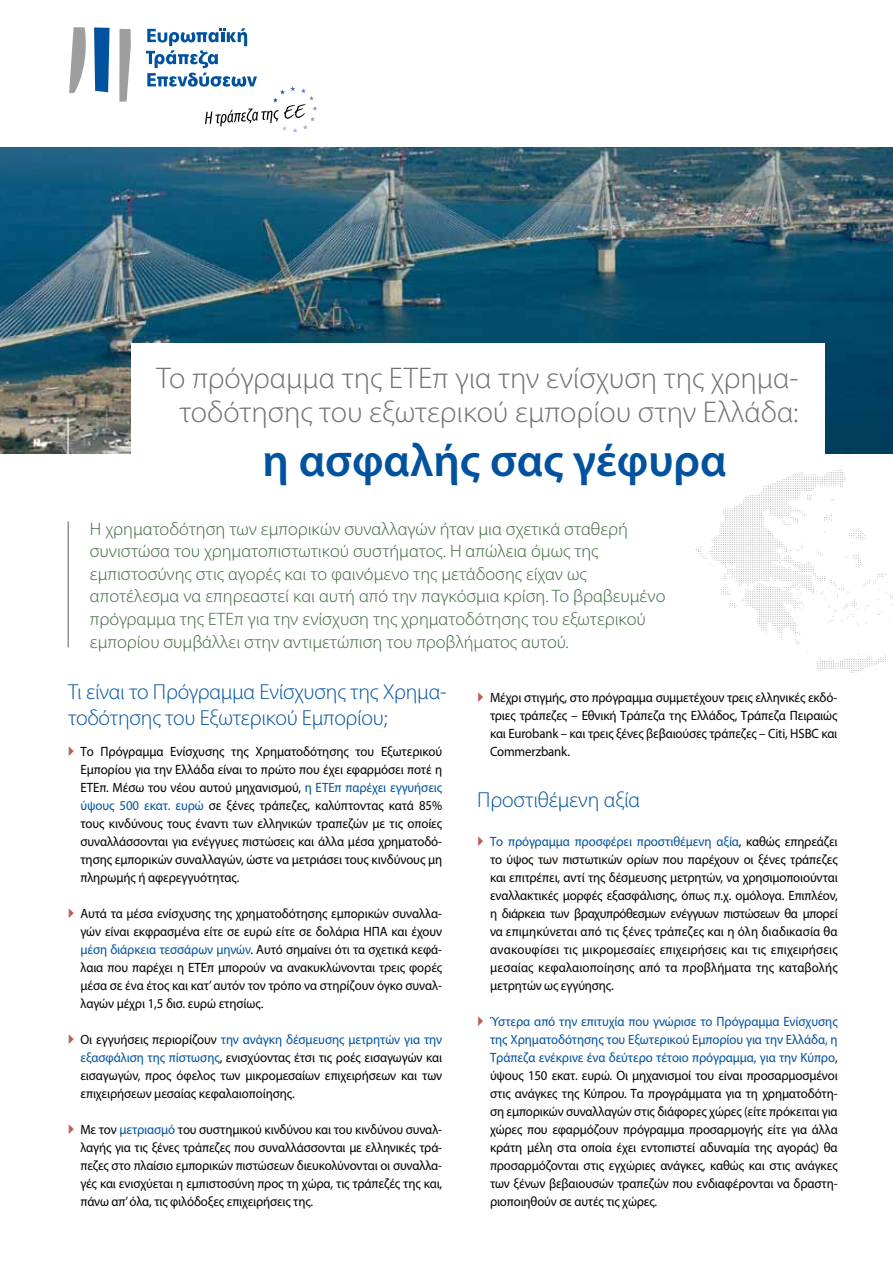
<style>
.page{position:relative;width:893px;height:1263px;background:#fff}
.page>*{position:absolute;margin:0;border:0;box-sizing:border-box;transform-origin:0 0}
.t1{font:600 46.5px "Myriad Pro";color:#00529f}
.t2{font:300 30px/34.5px "Myriad Pro";color:#707172;text-align:right}
.t3{font:300 21.75px/26.1px "Myriad Pro";letter-spacing:-.01em;color:#00529f}
.t4{font:300 18px/22.5px "Myriad Pro";color:#3e673c}
.t5{font:13.5px/18px "Myriad Pro";letter-spacing:-.01em;color:#000;text-align:justify;scale:.95 1}
.s1{color:#00529f}
</style>
<div class="page">
<hr style="left:68px;top:521px;width:1px;height:126px;background:#707172">
<img style="left:0;top:148px;width:893px;height:306px">
<div style="left:132px;top:343px;width:693px;height:156px;background:#fff"></div>
<hr style="left:67px;top:417px;width:2px;height:37px;background:#fff">
<svg style="left:696px;top:470px;width:197px;height:203px"></svg>
<svg style="left:69px;top:27px;width:17px;height:66px"></svg>
<svg style="left:94px;top:27px;width:16px;height:65px"></svg>
<svg style="left:119px;top:29px;width:12px;height:73px"></svg>
<svg style="left:146px;top:28px;width:171px;height:105px"></svg>
<h2 class="t2" style="left:156px;top:361px;width:644px">Το πρόγραμμα της ΕΤΕπ για την ενίσχυση της χρημα&shy;τοδότησης του εξωτερικού εμπορίου στην Ελλάδα:</h2>
<h1 class="t1" style="left:263px;top:431px;width:466px">η ασφαλής σας γέφυρα</h1>
<p class="t4" style="left:90px;top:518px;width:577px">Η χρηματοδότηση των εμπορικών συναλλαγών ήταν μια σχετικά σταθερή συνιστώσα του χρηματοπιστωτικού συστήματος. Η απώλεια όμως της εμπιστοσύνης στις αγορές και το φαινόμενο της μετάδοσης είχαν ως αποτέλεσμα να επηρεαστεί και αυτή από την παγκόσμια κρίση. Το βραβευμένο πρόγραμμα της ΕΤΕπ για την ενίσχυση της χρηματοδότησης του εξωτερικού εμπορίου συμβάλλει στην αντιμετώπιση του προβλήματος αυτού.</p>
<h3 class="t3" style="left:68px;top:679px;width:380px">Τι είναι το Πρόγραμμα Ενίσχυσης της Χρημα&shy;τοδότησης του Εξωτερικού Εμπορίου;</h3>
<p class="t5" style="left:80px;top:742px;width:382px">Το Πρόγραμμα Ενίσχυσης της Χρηματοδότησης του Εξωτερικού Εμπορίου για την Ελλάδα είναι το πρώτο που έχει εφαρμόσει ποτέ η ΕΤΕπ. Μέσω του νέου αυτού μηχανισμού, <span class="s1">η ΕΤΕπ παρέχει εγγυήσεις ύψους 500 εκατ. ευρώ</span> σε ξένες τράπεζες, καλύπτοντας κατά 85% τους κινδύνους τους έναντι των ελληνικών τραπεζών με τις οποίες συναλλάσσονται για ενέγγυες πιστώσεις και άλλα μέσα χρηματοδό&shy;τησης εμπορικών συναλλαγών, ώστε να μετριάσει τους κινδύνους μη πληρωμής ή αφερεγγυότητας.</p>
<p class="t5" style="left:80px;top:904px;width:382px">Αυτά τα μέσα ενίσχυσης της χρηματοδότησης εμπορικών συναλλα&shy;γών είναι εκφρασμένα είτε σε ευρώ είτε σε δολάρια ΗΠΑ και έχουν <span class="s1">μέση διάρκεια τεσσάρων μηνών</span>. Αυτό σημαίνει ότι τα σχετικά κεφά&shy;λαια που παρέχει η ΕΤΕπ μπορούν να ανακυκλώνονται τρεις φορές μέσα σε ένα έτος και κατ’ αυτόν τον τρόπο να στηρίζουν όγκο συναλ&shy;λαγών μέχρι 1,5 δισ. ευρώ ετησίως.</p>
<p class="t5" style="left:80px;top:1030px;width:382px">Οι εγγυήσεις περιορίζουν <span class="s1">την ανάγκη δέσμευσης μετρητών για την εξασφάλιση της πίστωσης</span>, ενισχύοντας έτσι τις ροές εισαγωγών και εισαγωγών, προς όφελος των μικρομεσαίων επιχειρήσεων και των επιχειρήσεων μεσαίας κεφαλαιοποίησης.</p>
<p class="t5" style="left:80px;top:1120px;width:382px">Με τον <span class="s1">μετριασμό</span> του συστημικού κινδύνου και του κινδύνου συναλ&shy;λαγής για τις ξένες τράπεζες που συναλλάσσονται με ελληνικές τρά&shy;πεζες στο πλαίσιο εμπορικών πιστώσεων διευκολύνονται οι συναλλα&shy;γές και ενισχύεται η εμπιστοσύνη προς τη χώρα, τις τράπεζές της και, πάνω απ’ όλα, τις φιλόδοξες επιχειρήσεις της.</p>
<p class="t5" style="left:490px;top:688px;width:367px">Μέχρι στιγμής, στο πρόγραμμα συμμετέχουν τρεις ελληνικές εκδό&shy;τριες τράπεζες – Εθνική Τράπεζα της Ελλάδος, Τράπεζα Πειραιώς και Eurobank – και τρεις ξένες βεβαιούσες τράπεζες – Citi, HSBC και Commerzbank.</p>
<h3 class="t3" style="left:477px;top:787px;width:164px">Προστιθέμενη αξία</h3>
<p class="t5" style="left:490px;top:832px;width:367px"><span class="s1">Το πρόγραμμα προσφέρει προστιθέμενη αξία</span>, καθώς επηρεάζει το ύψος των πιστωτικών ορίων που παρέχουν οι ξένες τράπεζες και επιτρέπει, αντί της δέσμευσης μετρητών, να χρησιμοποιούνται εναλλακτικές μορφές εξασφάλισης, όπως π.χ. ομόλογα. Επιπλέον, η διάρκεια των βραχυπρόθεσμων ενέγγυων πιστώσεων θα μπορεί να επιμηκύνεται από τις ξένες τράπεζες και η όλη διαδικασία θα ανακουφίσει τις μικρομεσαίες επιχειρήσεις και τις επιχειρήσεις μεσαίας κεφαλαιοποίησης από τα προβλήματα της καταβολής μετρητών ως εγγύησης.</p>
<p class="t5" style="left:490px;top:1012px;width:368px"><span class="s1">Ύστερα από την επιτυχία που γνώρισε το Πρόγραμμα Ενίσχυσης της Χρηματοδότησης του Εξωτερικού Εμπορίου για την Ελλάδα, η Τράπεζα ενέκρινε ένα δεύτερο τέτοιο πρόγραμμα, για την Κύπρο</span>, ύψους 150 εκατ. ευρώ. Οι μηχανισμοί του είναι προσαρμοσμένοι στις ανάγκες της Κύπρου. Τα προγράμματα για τη χρηματοδότη&shy;ση εμπορικών συναλλαγών στις διάφορες χώρες (είτε πρόκειται για χώρες που εφαρμόζουν πρόγραμμα προσαρμογής είτε για άλλα κράτη μέλη στα οποία έχει εντοπιστεί αδυναμία της αγοράς) θα προσαρμόζονται στις εγχώριες ανάγκες, καθώς και στις ανάγκες των ξένων βεβαιουσών τραπεζών που ενδιαφέρονται να δραστη&shy;ριοποιηθούν σε αυτές τις χώρες.</p>
</div>
